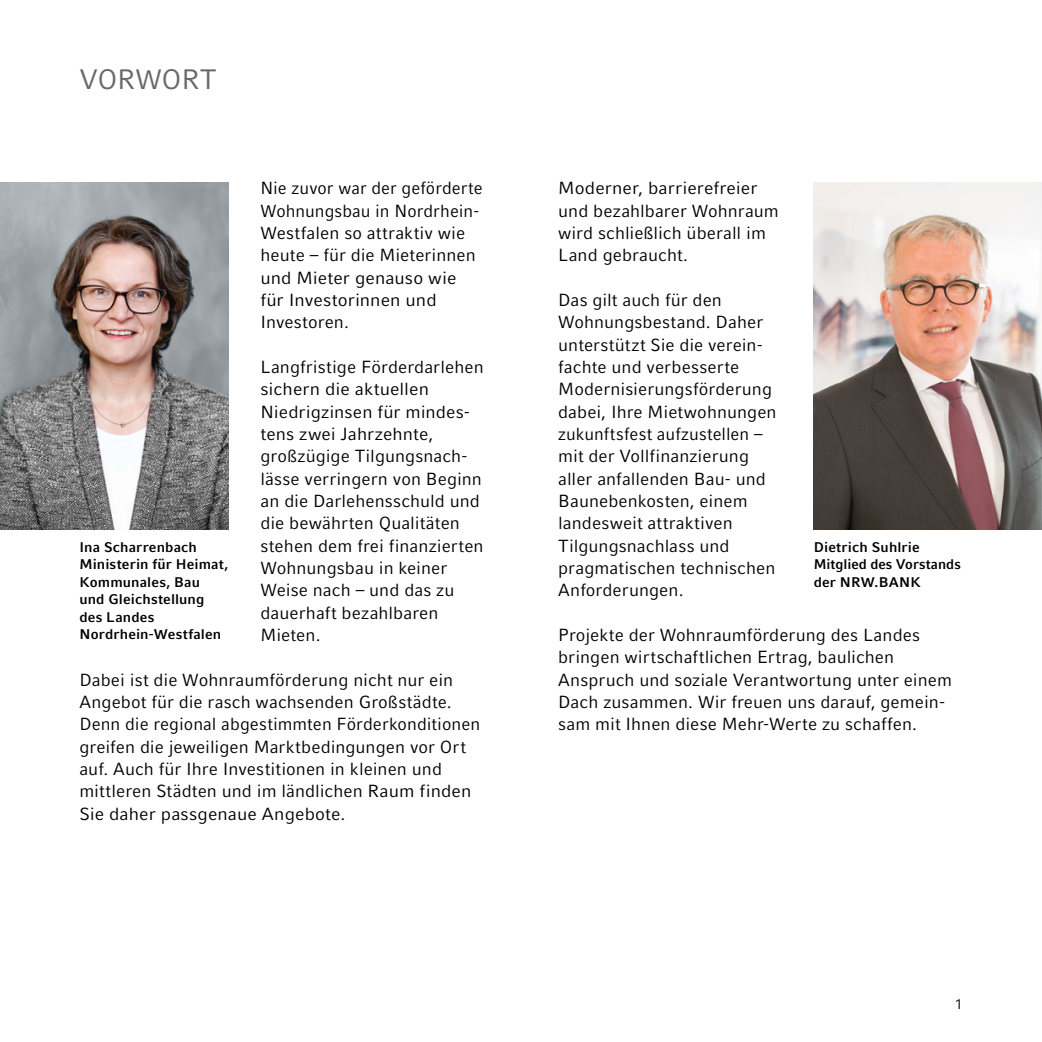
<style>
.page{position:relative;width:1042px;height:1042px;background:#fff}
.page>*{position:absolute;margin:0;border:0;box-sizing:border-box;transform-origin:0 0}
.t1{font:28px "Compatil Fact LT";letter-spacing:-.005em;color:#6a6864}
.t2{font:17.5px/22.4px "Compatil Fact LT";letter-spacing:.005em;color:#000}
.t3{font:700 14px/17.5px "Compatil Fact LT";letter-spacing:.01em;color:#000}
.t4{font:14px "Compatil Fact LT";color:#000}
</style>
<div class="page">
<img style="left:0;top:182px;width:228px;height:347px">
<img style="left:814px;top:182px;width:228px;height:347px">
<h1 class="t1" style="left:79px;top:63px;width:139px">VORWORT</h1>
<p class="t2" style="left:260px;top:177px;width:224px">Nie zuvor war der geförderte<br>Wohnungsbau in Nordrhein-<br>Westfalen so attraktiv wie heute – für die Mieterinnen und Mieter genauso wie für Investorinnen und<br>Investoren.</p>
<p class="t2" style="left:260px;top:356px;width:225px">Langfristige Förderdarlehen sichern die aktuellen<br>Niedrigzinsen für mindes&shy;tens zwei Jahrzehnte, großzügige Tilgungsnach&shy;lässe verringern von Beginn an die Darlehensschuld und die bewährten Qualitäten stehen dem frei finanzierten<br>Wohnungsbau in keiner<br>Weise nach – und das zu dauerhaft bezahlbaren<br>Mieten.</p>
<p class="t2" style="left:79px;top:668px;width:402px">Dabei ist die Wohnraumförderung nicht nur ein Angebot für die rasch wachsenden Großstädte.<br>Denn die regional abgestimmten Förderkonditionen greifen die jeweiligen Marktbedingungen vor Ort auf. Auch für Ihre Investitionen in kleinen und mittleren Städten und im ländlichen Raum finden Sie daher passgenaue Angebote.</p>
<p class="t3" style="left:79px;top:538px;width:150px">Ina Scharrenbach<br>Ministerin für Heimat,<br>Kommunales, Bau und Gleichstellung des Landes<br>Nordrhein-Westfalen</p>
<p class="t2" style="left:558px;top:177px;width:222px">Moderner, barrierefreier und bezahlbarer Wohnraum wird schließlich überall im<br>Land gebraucht.</p>
<p class="t2" style="left:558px;top:289px;width:220px">Das gilt auch für den<br>Wohnungsbestand. Daher unterstützt Sie die verein&shy;fachte und verbesserte<br>Modernisierungsförderung dabei, Ihre Mietwohnungen zukunftsfest aufzustellen – mit der Vollfinanzierung aller anfallenden Bau- und<br>Baunebenkosten, einem landesweit attraktiven<br>Tilgungsnachlass und pragmatischen technischen<br>Anforderungen.</p>
<p class="t2" style="left:558px;top:623px;width:395px">Projekte der Wohnraumförderung des Landes bringen wirtschaftlichen Ertrag, baulichen Anspruch und soziale Verantwortung unter einem Dach zusammen. Wir freuen uns darauf, gemein&shy;sam mit Ihnen diese Mehr-Werte zu schaffen.</p>
<p class="t3" style="left:814px;top:538px;width:149px">Dietrich Suhlrie<br>Mitglied des Vorstands der NRW.BANK</p>
<p class="t4" style="left:955px;top:995px;width:9px">1</p>
</div>
